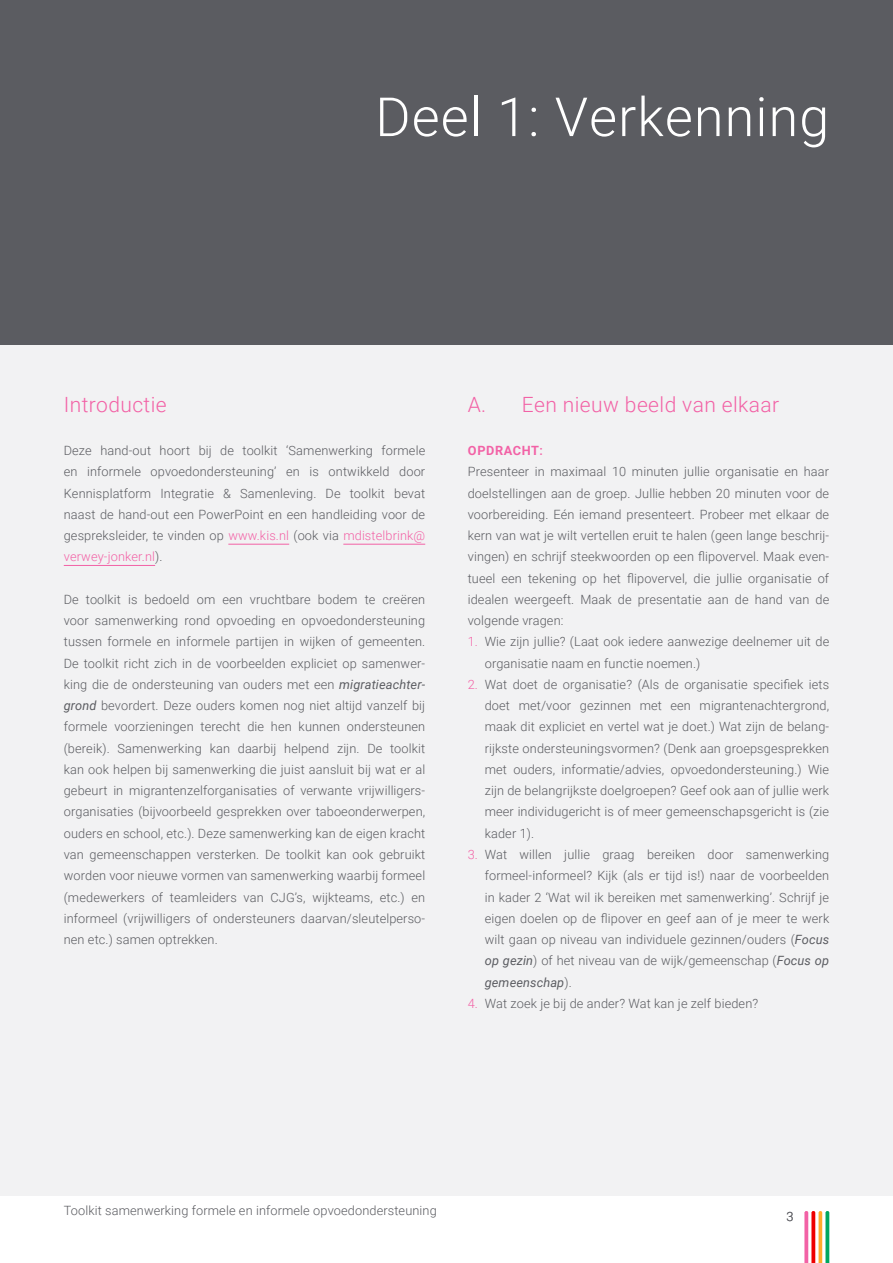
<style>
.page{position:relative;width:893px;height:1263px;background:#fff}
.page>*{position:absolute;margin:0;border:0;box-sizing:border-box;transform-origin:0 0}
._1e_onderverdeling{font:300 54px "Roboto";letter-spacing:.02em;color:#fff}
._2e_onderverdeling_z{font:300 21px "Roboto";letter-spacing:.02em;color:#f262a6}
.Broodtekst{font:300 12.75px/21.3px "Roboto";letter-spacing:.01em;color:#5b5c61;text-align:justify}
._3e_onderverdeling{font:700 12.75px "Roboto";letter-spacing:.045em;color:#f262a6}
.s1{color:#f262a6}
.s2{font-weight:400;font-style:italic}
.s3{font-weight:500}
</style>
<div class="page">
<div style="left:0;top:344px;width:893px;height:852px;background:#f2f2f3"></div>
<div style="left:0;top:0;width:893px;height:344px;background:#5b5c61"></div>
<svg style="left:805px;top:1211px;width:24px;height:52px"></svg>
<hr style="left:228px;top:544px;width:61px;height:1px;background:#f262a6">
<hr style="left:343px;top:544px;width:82px;height:1px;background:#f262a6">
<hr style="left:64px;top:565px;width:91px;height:1px;background:#f262a6">
<p class="_1e_onderverdeling" style="left:375px;top:79px;width:455px">Deel 1: Verkenning</p>
<p class="_2e_onderverdeling_z" style="left:64px;top:390px;width:104px">Introductie</p>
<p class="Broodtekst" style="left:64px;top:439px;width:363px">Deze hand-out hoort bij de toolkit ‘Samenwerking formele en informele opvoedondersteuning’ en is ontwikkeld door Kennisplatform Integratie &amp; Samenleving. De toolkit bevat naast de hand-out een PowerPoint en een handleiding voor de gespreksleider, te vinden op <span class="s1">www.kis.nl</span> (ook via <span class="s1">mdistelbrink@ verwey-jonker.nl</span>).</p>
<p class="Broodtekst" style="left:64px;top:588px;width:363px">De toolkit is bedoeld om een vruchtbare bodem te creëren voor samenwerking rond opvoeding en opvoedondersteuning tussen formele en informele partijen in wijken of gemeenten.<br>De toolkit richt zich in de voorbeelden expliciet op samenwer&shy;king die de ondersteuning van ouders met een <span class="s2">migratieachter&shy;grond</span> bevordert. Deze ouders komen nog niet altijd vanzelf bij formele voorzieningen terecht die hen kunnen ondersteunen (bereik). Samenwerking kan daarbij helpend zijn. De toolkit kan ook helpen bij samenwerking die juist aansluit bij wat er al gebeurt in migrantenzelforganisaties of verwante vrijwilligers&shy;organisaties (bijvoorbeeld gesprekken over taboeonderwerpen, ouders en school, etc.). Deze samenwerking kan de eigen kracht van gemeenschappen versterken. De toolkit kan ook gebruikt worden voor nieuwe vormen van samenwerking waarbij formeel (medewerkers of teamleiders van CJG’s, wijkteams, etc.) en informeel (vrijwilligers of ondersteuners daarvan/sleutelperso&shy;nen etc.) samen optrekken.</p>
<p class="_2e_onderverdeling_z" style="left:468px;top:390px;width:313px">A. Een nieuw beeld van elkaar</p>
<p class="_3e_onderverdeling" style="left:468px;top:441px;width:76px">OPDRACHT<span class="s3">:</span></p>
<p class="Broodtekst" style="left:468px;top:461px;width:363px">Presenteer in maximaal 10 minuten jullie organisatie en haar doelstellingen aan de groep. Jullie hebben 20 minuten voor de voorbereiding. Eén iemand presenteert. Probeer met elkaar de kern van wat je wilt vertellen eruit te halen (geen lange beschrij&shy;vingen) en schrijf steekwoorden op een flipovervel. Maak even&shy;tueel een tekening op het flipovervel, die jullie organisatie of idealen weergeeft. Maak de presentatie aan de hand van de volgende vragen:</p>
<p class="Broodtekst" style="left:485px;top:631px;width:346px;text-indent:-17px"><span class="s1">1.</span> Wie zijn jullie? (Laat ook iedere aanwezige deelnemer uit de organisatie naam en functie noemen.)</p>
<p class="Broodtekst" style="left:485px;top:673px;width:346px;text-indent:-17px"><span class="s1">2.</span> Wat doet de organisatie? (Als de organisatie specifiek iets doet met/voor gezinnen met een migrantenachtergrond, maak dit expliciet en vertel wat je doet.) Wat zijn de belang&shy;rijkste ondersteuningsvormen? (Denk aan groepsgesprekken met ouders, informatie/advies, opvoedondersteuning.) Wie zijn de belangrijkste doelgroepen? Geef ook aan of jullie werk meer individugericht is of meer gemeenschapsgericht is (zie kader 1).</p>
<p class="Broodtekst" style="left:485px;top:843px;width:346px;text-indent:-17px"><span class="s1">3.</span> Wat willen jullie graag bereiken door samenwerking formeel-informeel? Kijk (als er tijd is!) naar de voorbeelden in kader 2 ‘Wat wil ik bereiken met samenwerking’. Schrijf je eigen doelen op de flipover en geef aan of je meer te werk wilt gaan op niveau van individuele gezinnen/ouders (<span class="s2">Focus op gezin</span>) of het niveau van de wijk/gemeenschap (<span class="s2">Focus op gemeenschap</span>).</p>
<p class="Broodtekst" style="left:468px;top:992px;width:292px"><span class="s1">4.</span> Wat zoek je bij de ander? Wat kan je zelf bieden?</p>
<p class="Broodtekst" style="left:64px;top:1199px;width:374px">Toolkit samenwerking formele en informele opvoedondersteuning</p>
<p class="Broodtekst" style="left:786px;top:1205px;width:9px">3</p>
</div>
